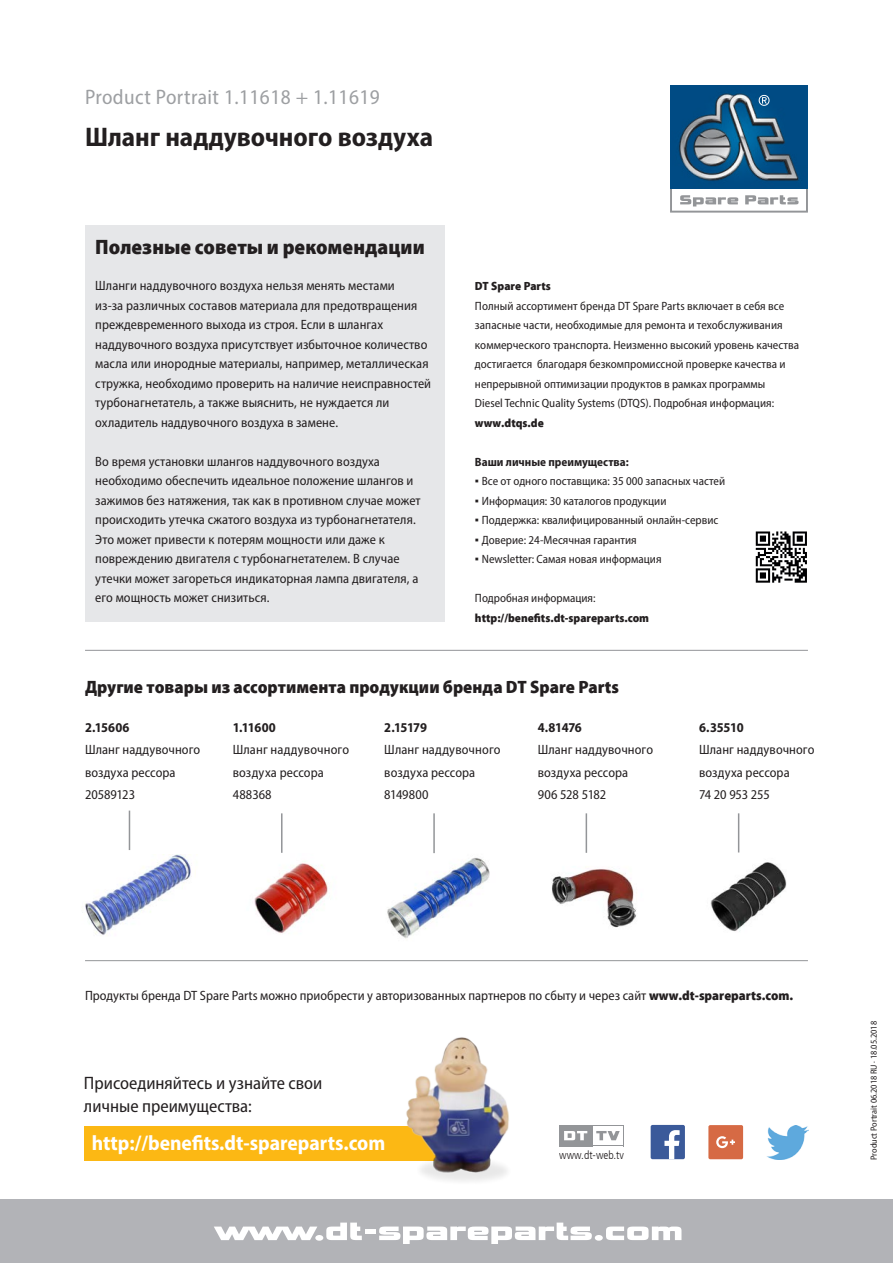
<style>
.page{position:relative;width:893px;height:1263px;background:#fff}
.page>*{position:absolute;margin:0;border:0;box-sizing:border-box;transform-origin:0 0}
.DT_Bodytext_Spanisch{font:700 semi-condensed 27px "Myriad Pro";letter-spacing:-.005em;color:#231f20}
.t1{font:700 semi-condensed 21px "Myriad Pro";color:#fff}
.DT_Bodytext_Spanisch-2{font:semi-condensed 21px "Myriad Pro";letter-spacing:.02em;color:#9d9fa2}
.DT_Bodytext_Spanisch-3{font:900 semi-condensed 21px "Myriad Pro";color:#231f20}
.t2{font:900 semi-condensed 18px "Myriad Pro";color:#231f20}
.t3{font:semi-condensed 18px/22.5px "Myriad Pro";color:#231f20}
.DT_Bodytext_Deutsch{font:semi-condensed 13.5px/19.5px "Myriad Pro";letter-spacing:.005em;color:#231f20}
.t4{font:700 semi-condensed 13.5px "Myriad Pro";letter-spacing:-.025em;color:#231f20}
.DT_Bodytext_Deutsch-2{font:semi-condensed 12px/19.5px "Myriad Pro";color:#231f20}
.DT_Bodytext_Deutsch-3{font:900 semi-condensed 12px "Myriad Pro";color:#231f20}
.DT_Bodytext_Deutsch-4{font:700 semi-condensed 12px "Myriad Pro";color:#231f20}
.t5{font:300 condensed 11.55px "Frutiger LT";color:#231f20}
.t6{font:semi-condensed 9px "Myriad Pro";color:#231f20}
.s1{font-family:"Arial";font-stretch:normal}
.s2{font-weight:900}
</style>
<div class="page">
<img style="left:710px;top:852px;width:77px;height:80px">
<img style="left:551px;top:843px;width:86px;height:85px">
<img style="left:387px;top:853px;width:103px;height:86px">
<img style="left:85px;top:855px;width:106px;height:80px">
<img style="left:254px;top:861px;width:74px;height:72px">
<div style="left:85px;top:225px;width:359px;height:397px;background:#e6e7e9"></div>
<div style="left:670px;top:85px;width:138px;height:128px;border:2px solid #939598"></div>
<svg style="left:680px;top:195px;width:58px;height:11px"></svg>
<svg style="left:745px;top:195px;width:54px;height:9px"></svg>
<img style="left:670px;top:85px;width:138px;height:103px">
<svg style="left:759px;top:95px;width:10px;height:11px"></svg>
<hr style="left:85px;top:650px;width:723px;height:1px;background:#939598">
<div style="left:0;top:1199px;width:893px;height:64px;background:#b2b3b7"></div>
<svg style="left:214px;top:1222px;width:148px;height:19px"></svg>
<div style="left:365px;top:1229px;width:10px;height:5px;background:#fff"></div>
<svg style="left:379px;top:1222px;width:302px;height:21px"></svg>
<hr style="left:129px;top:810px;width:1px;height:40px;background:#939598">
<hr style="left:281px;top:813px;width:2px;height:40px;background:#939598">
<hr style="left:433px;top:813px;width:2px;height:40px;background:#939598">
<hr style="left:738px;top:813px;width:1px;height:39px;background:#939598">
<hr style="left:586px;top:813px;width:1px;height:40px;background:#939598">
<div style="left:559px;top:1125px;width:33px;height:21px;background:#939598"></div>
<hr style="left:592px;top:1125px;width:32px;height:1px;background:#939598">
<hr style="left:592px;top:1145px;width:32px;height:1px;background:#939598">
<svg style="left:564px;top:1131px;width:23px;height:9px"></svg>
<svg style="left:596px;top:1126px;width:28px;height:19px"></svg>
<div style="left:651px;top:1125px;width:34px;height:34px;background:#3b5a9a;border-radius:2px"></div>
<svg style="left:664px;top:1130px;width:16px;height:29px"></svg>
<svg style="left:708px;top:1125px;width:35px;height:34px"></svg>
<img style="left:766px;top:1125px;width:42px;height:34px">
<hr style="left:85px;top:960px;width:723px;height:1px;background:#939598">
<div style="left:84px;top:1127px;width:363px;height:34px;background:#fcb814"></div>
<img style="left:391px;top:1037px;width:118px;height:144px">
<div style="left:754px;top:529px;width:55px;height:56px;background:linear-gradient(to right,#fff,#fff)"></div>
<svg style="left:756px;top:531px;width:51px;height:52px"></svg>
<p class="DT_Bodytext_Spanisch-2" style="left:85px;top:84px;width:296px">Product Portrait 1.11618 + 1.11619</p>
<p class="DT_Bodytext_Spanisch" style="left:85px;top:120px;width:349px">Шланг наддувочного воздуха</p>
<p class="DT_Bodytext_Spanisch-3" style="left:95px;top:233px;width:331px">Полезные советы и рекомендации</p>
<p class="DT_Bodytext_Deutsch" style="left:95px;top:276px;width:337px">Шланги наддувочного воздуха нельзя менять местами<br>из-за различных составов материала для предотвращения преждевременного выхода из строя. Если в шлангах наддувочного воздуха присутствует избыточное количество масла или инородные материалы, например, металлическая стружка, необходимо проверить на наличие неисправностей турбонагнетатель, а также выяснить, не нуждается ли охладитель наддувочного воздуха в замене.</p>
<p class="DT_Bodytext_Deutsch" style="left:95px;top:451px;width:327px">Во время установки шлангов наддувочного воздуха необходимо обеспечить идеальное положение шлангов и зажимов без натяжения, так как в противном случае может происходить утечка сжатого воздуха из турбонагнетателя.<br>Это может привести к потерям мощности или даже к повреждению двигателя с турбонагнетателем. В случае утечки может загореться индикаторная лампа двигателя, а его мощность может снизиться.</p>
<p class="DT_Bodytext_Deutsch-3" style="left:475px;top:278px;width:77px">DT Spare Parts</p>
<p class="DT_Bodytext_Deutsch-2" style="left:475px;top:296px;width:326px">Полный ассортимент бренда DT Spare Parts включает в себя все запасные части, необходимые для ремонта и техобслуживания коммерческого транспорта. Неизменно высокий уровень качества достигается благодаря безкомпромиссной проверке качества и непрерывной оптимизации продуктов в рамках программы<br>Diesel Technic Quality Systems (DTQS). Подробная информация:</p>
<p class="DT_Bodytext_Deutsch-3" style="left:475px;top:415px;width:70px">www.dtqs.de</p>
<p class="DT_Bodytext_Deutsch-4" style="left:475px;top:454px;width:155px">Ваши личные преимущества:</p>
<p class="DT_Bodytext_Deutsch-2" style="left:475px;top:471px;width:252px"><span class="s1">▪</span> Все от одного поставщика: 35 000 запасных частей</p>
<p class="DT_Bodytext_Deutsch-2" style="left:475px;top:491px;width:193px"><span class="s1">▪</span> Информация: 30 каталогов продукции</p>
<p class="DT_Bodytext_Deutsch-2" style="left:475px;top:510px;width:245px"><span class="s1">▪</span> Поддержка: квалифицированный онлайн-сервис</p>
<p class="DT_Bodytext_Deutsch-2" style="left:475px;top:530px;width:163px"><span class="s1">▪</span> Доверие: 24-Месячная гарантия</p>
<p class="DT_Bodytext_Deutsch-2" style="left:475px;top:549px;width:188px"><span class="s1">▪</span> Newsletter: Самая новая информация</p>
<p class="DT_Bodytext_Deutsch-2" style="left:475px;top:588px;width:122px">Подробная информация:</p>
<p class="DT_Bodytext_Deutsch-3" style="left:475px;top:610px;width:176px">http://benefits.dt-spareparts.com</p>
<p class="t2" style="left:85px;top:675px;width:535px">Другие товары из ассортимента продукции бренда DT Spare Parts</p>
<p class="t4" style="left:85px;top:719px;width:46px">2.15606</p>
<p class="DT_Bodytext_Deutsch" style="left:85px;top:738px;width:117px;line-height:22.5px">Шланг наддувочного воздуха рессора<br>20589123</p>
<p class="t4" style="left:233px;top:719px;width:45px">1.11600</p>
<p class="DT_Bodytext_Deutsch" style="left:233px;top:738px;width:118px;line-height:22.5px">Шланг наддувочного воздуха рессора<br>488368</p>
<p class="t4" style="left:384px;top:719px;width:44px">2.15179</p>
<p class="DT_Bodytext_Deutsch" style="left:384px;top:738px;width:118px;line-height:22.5px">Шланг наддувочного воздуха рессора<br>8149800</p>
<p class="t4" style="left:538px;top:719px;width:46px">4.81476</p>
<p class="DT_Bodytext_Deutsch" style="left:538px;top:738px;width:117px;line-height:22.5px">Шланг наддувочного воздуха рессора<br>906 528 5182</p>
<p class="t4" style="left:699px;top:719px;width:46px">6.35510</p>
<p class="DT_Bodytext_Deutsch" style="left:699px;top:738px;width:117px;line-height:22.5px">Шланг наддувочного воздуха рессора<br>74 20 953 255</p>
<p class="DT_Bodytext_Deutsch" style="left:85px;top:986px;width:710px">Продукты бренда DT Spare Parts можно приобрести у авторизованных партнеров по сбыту и через сайт <span class="s2">www.dt-spareparts.com.</span></p>
<p class="t3" style="left:84px;top:1072px;width:240px">Присоединяйтесь и узнайте свои личные преимущества:</p>
<p class="t1" style="left:92px;top:1130px;width:295px">http://benefits.dt-spareparts.com</p>
<p class="t5" style="left:559px;top:1148px;width:66px">www.dt-web.tv</p>
<p class="t6" style="left:868px;top:1160px;width:140px;rotate:-90deg">Product Portrait 06.2018 RU · 18.05.2018</p>
</div>
